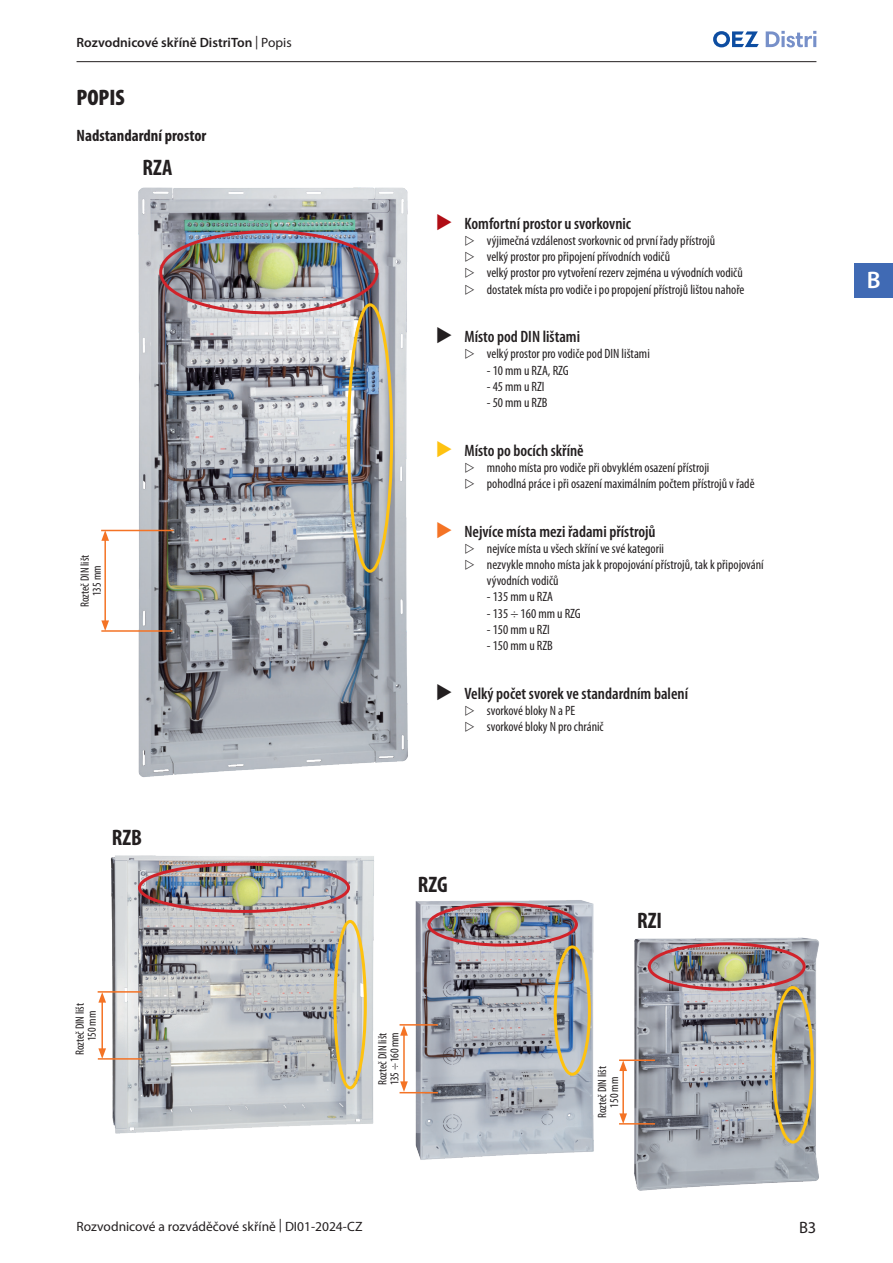
<style>
.page{position:relative;width:893px;height:1263px;background:#fff}
.page>*{position:absolute;margin:0;border:0;box-sizing:border-box;transform-origin:0 0}
.t1{font:600 24px "Myriad Pro";color:#fff}
.t2{font:700 condensed 22.5px "Myriad Pro";color:#231f20}
.Nadpis_1_2{font:900 condensed 22.5px "Myriad Pro";color:#231f20}
.t3{font:600 condensed 16.5px "Myriad Pro";color:#231f20}
.t4{font:700 condensed 16.5px "Myriad Pro";color:#231f20}
.t5{font:16.5px "Myriad Pro";color:#231f20}
.t6{font:condensed 13.5px "Myriad Pro";color:#231f20}
.t7{font:13.5px "Myriad Pro";color:#231f20}
.t8{font:600 13.5px "Myriad Pro";color:#231f20}
.t9{font:condensed 12px "Myriad Pro";color:#231f20}
.s1{font-weight:400}
.s2{color:#b00d15}
.s3{color:#fec210}
.s4{color:#f47325}
</style>
<div class="page">
<hr style="left:77px;top:61px;width:739px;height:1px;background:#231f20">
<svg style="left:713px;top:31px;width:46px;height:16px"></svg>
<svg style="left:766px;top:31px;width:50px;height:16px"></svg>
<div style="left:855px;top:264px;width:38px;height:34px;background:#406ab4"></div>
<img style="left:122px;top:187px;width:286px;height:590px">
<img style="left:110px;top:855px;width:264px;height:279px">
<hr style="left:98px;top:991px;width:43px;height:2px;background:#f47325">
<hr style="left:101px;top:1000px;width:2px;height:51px;background:#f47325">
<svg style="left:98px;top:1048px;width:8px;height:10px"></svg>
<svg style="left:98px;top:992px;width:8px;height:11px"></svg>
<hr style="left:98px;top:1058px;width:44px;height:2px;background:#f47325">
<img style="left:408px;top:900px;width:186px;height:260px">
<hr style="left:400px;top:1024px;width:38px;height:1px;background:#f47325">
<hr style="left:400px;top:1092px;width:38px;height:1px;background:#f47325">
<img style="left:630px;top:937px;width:189px;height:254px">
<hr style="left:619px;top:1059px;width:36px;height:2px;background:#f47325">
<hr style="left:619px;top:1123px;width:36px;height:1px;background:#f47325">
<hr style="left:622px;top:1069px;width:2px;height:47px;background:#f47325">
<svg style="left:619px;top:1113px;width:8px;height:11px"></svg>
<svg style="left:619px;top:1060px;width:8px;height:11px"></svg>
<hr style="left:403px;top:1033px;width:2px;height:51px;background:#f47325">
<svg style="left:400px;top:1081px;width:8px;height:11px"></svg>
<svg style="left:400px;top:1025px;width:8px;height:11px"></svg>
<div style="left:159px;top:230px;width:219px;height:84px;border:3px solid #d1232a;border-radius:50%"></div>
<div style="left:138px;top:862px;width:212px;height:51px;border:3px solid #d1232a;border-radius:50%"></div>
<div style="left:347px;top:303px;width:46px;height:270px;border:3px solid #fec210;border-radius:50%"></div>
<div style="left:333px;top:920px;width:34px;height:169px;border:3px solid #fec210;border-radius:50%"></div>
<div style="left:427px;top:902px;width:151px;height:44px;border:3px solid #d1232a;border-radius:50%"></div>
<div style="left:554px;top:945px;width:37px;height:131px;border:3px solid #fec210;border-radius:50%"></div>
<div style="left:648px;top:942px;width:158px;height:49px;border:3px solid #d1232a;border-radius:50%"></div>
<hr style="left:101px;top:530px;width:73px;height:1px;background:#f47325">
<hr style="left:104px;top:538px;width:2px;height:85px;background:#f47325">
<svg style="left:101px;top:620px;width:8px;height:10px"></svg>
<svg style="left:101px;top:530px;width:8px;height:11px"></svg>
<hr style="left:101px;top:630px;width:71px;height:2px;background:#f47325">
<div style="left:772px;top:986px;width:42px;height:157px;border:3px solid #fec210;border-radius:50%"></div>
<p class="t8" style="left:77px;top:34px;width:217px">Rozvodnicové skříně DistriTon <span class="s1">| Popis</span></p>
<p class="Nadpis_1_2" style="left:77px;top:85px;width:50px">POPIS</p>
<p class="t4" style="left:77px;top:126px;width:131px">Nadstandardní prostor</p>
<p class="t2" style="left:143px;top:156px;width:31px">RZA</p>
<p class="t9" style="left:78px;top:607px;width:54px;rotate:-90deg">Rozteč DIN lišt</p>
<p class="t9" style="left:90px;top:596px;width:32px;rotate:-90deg">135 mm</p>
<p class="t2" style="left:112px;top:825px;width:32px">RZB</p>
<p class="t9" style="left:73px;top:1055px;width:54px;rotate:-90deg">Rozteč DIN lišt</p>
<p class="t9" style="left:85px;top:1041px;width:32px;rotate:-90deg">150 mm</p>
<p class="t3" style="left:436px;top:214px;width:197px"><span class="s2">◆</span> Komfortní prostor u svorkovnic</p>
<p class="t6" style="left:487px;top:232px;width:230px">výjimečná vzdálenost svorkovnic od první řady přístrojů</p>
<p class="t6" style="left:487px;top:249px;width:185px">velký prostor pro připojení přívodních vodičů</p>
<p class="t6" style="left:487px;top:265px;width:257px">velký prostor pro vytvoření rezerv zejména u vývodních vodičů</p>
<p class="t6" style="left:487px;top:281px;width:259px">dostatek místa pro vodiče i po propojení přístrojů lištou nahoře</p>
<p class="t3" style="left:436px;top:328px;width:146px">◆ Místo pod DIN lištami</p>
<p class="t6" style="left:487px;top:346px;width:164px">velký prostor pro vodiče pod DIN lištami</p>
<p class="t6" style="left:487px;top:362px;width:83px">- 10 mm u RZA, RZG</p>
<p class="t6" style="left:487px;top:378px;width:59px">- 45 mm u RZI</p>
<p class="t6" style="left:487px;top:394px;width:62px">- 50 mm u RZB</p>
<p class="t3" style="left:436px;top:441px;width:149px"><span class="s3">◆</span> Místo po bocích skříně</p>
<p class="t6" style="left:487px;top:459px;width:224px">mnoho místa pro vodiče při obvyklém osazení přístroji</p>
<p class="t6" style="left:487px;top:475px;width:269px">pohodlná práce i při osazení maximálním počtem přístrojů v řadě</p>
<p class="t3" style="left:436px;top:522px;width:221px"><span class="s4">◆</span> Nejvíce místa mezi řadami přístrojů</p>
<p class="t6" style="left:487px;top:540px;width:179px">nejvíce místa u všech skříní ve své kategorii</p>
<p class="t6" style="left:487px;top:556px;width:278px">nezvykle mnoho místa jak k propojování přístrojů, tak k připojování</p>
<p class="t6" style="left:487px;top:573px;width:73px">vývodních vodičů</p>
<p class="t6" style="left:487px;top:589px;width:68px">- 135 mm u RZA</p>
<p class="t6" style="left:487px;top:605px;width:95px">- 135 ÷ 160 mm u RZG</p>
<p class="t6" style="left:487px;top:621px;width:64px">- 150 mm u RZI</p>
<p class="t6" style="left:487px;top:637px;width:67px">- 150 mm u RZB</p>
<p class="t3" style="left:436px;top:684px;width:254px">◆ Velký počet svorek ve standardním balení</p>
<p class="t6" style="left:487px;top:702px;width:90px">svorkové bloky N a PE</p>
<p class="t6" style="left:487px;top:718px;width:118px">svorkové bloky N pro chránič</p>
<p class="t2" style="left:418px;top:872px;width:31px">RZG</p>
<p class="t9" style="left:375px;top:1085px;width:54px;rotate:-90deg">Rozteč DIN lišt</p>
<p class="t9" style="left:387px;top:1085px;width:54px;rotate:-90deg">135 ÷ 160 mm</p>
<p class="t2" style="left:637px;top:908px;width:26px">RZI</p>
<p class="t9" style="left:595px;top:1118px;width:54px;rotate:-90deg">Rozteč DIN lišt</p>
<p class="t9" style="left:607px;top:1107px;width:32px;rotate:-90deg">150 mm</p>
<p class="t7" style="left:77px;top:1218px;width:287px">Rozvodnicové a rozváděčové skříně | DI01-2024-CZ</p>
<p class="t5" style="left:799px;top:1217px;width:19px">B3</p>
<h1 class="t1" style="left:867px;top:265px;width:15px">B</h1>
</div>
